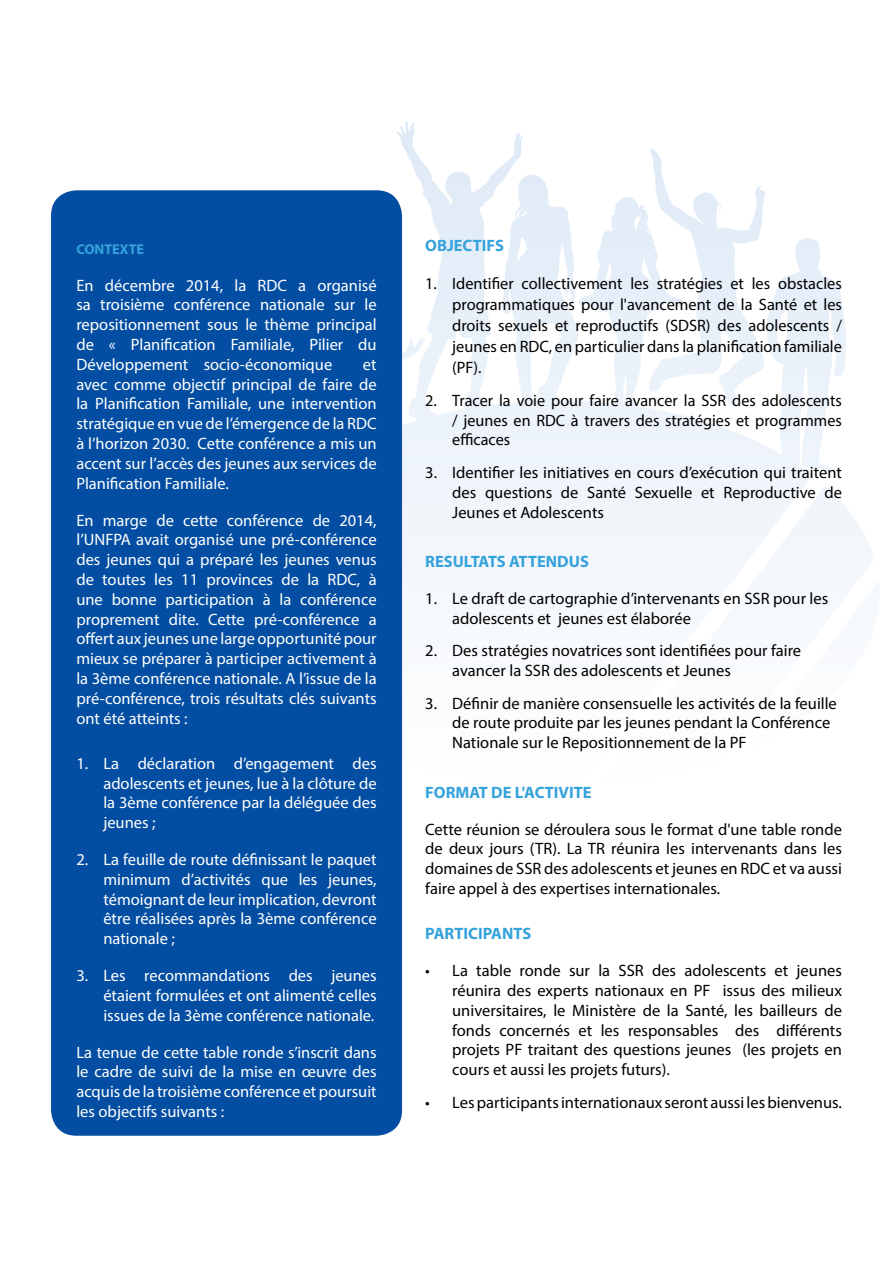
<style>
.page{position:relative;width:893px;height:1263px;background:#fff}
.page>*{position:absolute;margin:0;border:0;box-sizing:border-box;transform-origin:0 0}
.t1{font:16.5px/19.8px "Myriad Pro";color:#000;text-align:justify}
.t2{font:16.5px/19.8px "Myriad Pro";color:#fff;text-align:justify}
.t3{font:700 16.5px "Myriad Pro";color:#35a2db}
.t4{font:700 14.25px "Myriad Pro";color:#35a2db}
</style>
<div class="page">
<svg style="left:382px;top:122px;width:497px;height:664px"></svg>
<div style="left:51px;top:190px;width:351px;height:946px;background:#034ea2;border-radius:26px"></div>
<p class="t4" style="left:76px;top:240px;width:69px">CONTEXTE</p>
<p class="t2" style="left:76px;top:275px;width:302px">En décembre 2014, la RDC a organisé sa troisième conférence nationale sur le repositionnement sous le thème principal de « Planification Familiale, Pilier du Développement socio-économique</p>
<p class="t2" style="left:76px;top:354px;width:302px;text-indent:287px">et avec comme objectif principal de faire de la Planification Familiale, une intervention stratégique en vue de l’émergence de la RDC à l’horizon 2030. Cette conférence a mis un accent sur l’accès des jeunes aux services de Planification Familiale.</p>
<p class="t2" style="left:76px;top:510px;width:302px">En marge de cette conférence de 2014, l’UNFPA avait organisé une pré-conférence des jeunes qui a préparé les jeunes venus de toutes les 11 provinces de la RDC, à une bonne participation à la conférence proprement dite. Cette pré-conférence a offert aux jeunes une large opportunité pour mieux se préparer à participer activement à la 3ème conférence nationale. A l’issue de la pré-conférence, trois résultats clés suivants ont été atteints :</p>
<p class="t2" style="left:103px;top:753px;width:275px;text-indent:-27px">1. La déclaration d’engagement des adolescents et jeunes, lue à la clôture de la 3ème conférence par la déléguée des jeunes ;</p>
<p class="t2" style="left:103px;top:849px;width:275px;text-indent:-27px">2. La feuille de route définissant le paquet minimum d’activités que les jeunes, témoignant de leur implication, devront être réalisées après la 3ème conférence nationale ;</p>
<p class="t2" style="left:103px;top:965px;width:275px;text-indent:-27px">3. Les recommandations des jeunes étaient formulées et ont alimenté celles issues de la 3ème conférence nationale.</p>
<p class="t2" style="left:76px;top:1042px;width:302px">La tenue de cette table ronde s’inscrit dans le cadre de suivi de la mise en œuvre des acquis de la troisième conférence et poursuit les objectifs suivants :</p>
<p class="t3" style="left:425px;top:235px;width:80px">OBJECTIFS</p>
<p class="t1" style="left:452px;top:273px;width:391px;line-height:21px;text-indent:-27px">1. Identifier collectivement les stratégies et les obstacles programmatiques pour l'avancement de la Santé et les droits sexuels et reproductifs (SDSR) des adolescents / jeunes en RDC, en particulier dans la planification familiale (PF).</p>
<p class="t1" style="left:452px;top:390px;width:391px;text-indent:-27px">2. Tracer la voie pour faire avancer la SSR des adolescents / jeunes en RDC à travers des stratégies et programmes efficaces</p>
<p class="t1" style="left:452px;top:462px;width:391px;text-indent:-27px">3. Identifier les initiatives en cours d’exécution qui traitent des questions de Santé Sexuelle et Reproductive de Jeunes et Adolescents</p>
<p class="t3" style="left:425px;top:551px;width:165px">RESULTATS ATTENDUS</p>
<p class="t1" style="left:452px;top:588px;width:378px;text-indent:-27px">1. Le draft de cartographie d’intervenants en SSR pour les adolescents et jeunes est élaborée</p>
<p class="t1" style="left:452px;top:640px;width:350px;text-indent:-27px">2. Des stratégies novatrices sont identifiées pour faire avancer la SSR des adolescents et Jeunes</p>
<p class="t1" style="left:452px;top:693px;width:386px;text-align:left;text-indent:-27px">3. Définir de manière consensuelle les activités de la feuille de route produite par les jeunes pendant la Conférence<br>Nationale sur le Repositionnement de la PF</p>
<p class="t3" style="left:425px;top:781px;width:168px">FORMAT DE L'ACTIVITE</p>
<p class="t1" style="left:425px;top:819px;width:418px">Cette réunion se déroulera sous le format d'une table ronde de deux jours (TR). La TR réunira les intervenants dans les domaines de SSR des adolescents et jeunes en RDC et va aussi faire appel à des expertises internationales.</p>
<p class="t3" style="left:425px;top:923px;width:108px">PARTICIPANTS</p>
<p class="t1" style="left:452px;top:960px;width:391px;text-indent:-27px">• La table ronde sur la SSR des adolescents et jeunes réunira des experts nationaux en PF issus des milieux universitaires, le Ministère de la Santé, les bailleurs de fonds concernés et les responsables des différents projets PF traitant des questions jeunes (les projets en cours et aussi les projets futurs).</p>
<p class="t1" style="left:425px;top:1092px;width:418px">• Les participants internationaux seront aussi les bienvenus.</p>
</div>
